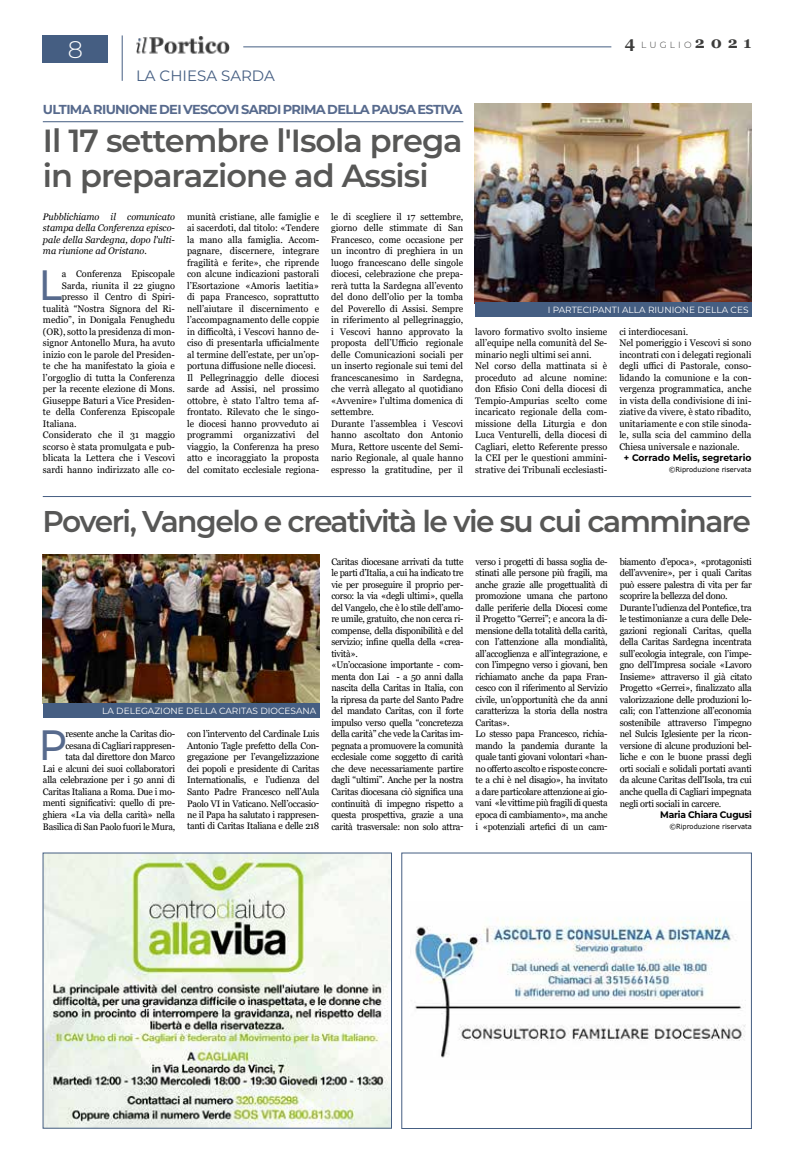
<style>
.page{position:relative;width:794px;height:1163px;background:#fff}
.page>*{position:absolute;margin:0;border:0;box-sizing:border-box;transform-origin:0 0}
.t1{font:500 42.4px "Montserrat";color:#576a8d;scale:.93 1}
.t2{font:600 32px/35px "Montserrat";letter-spacing:-.03em;color:#575756}
.t3{font:600 30px "Montserrat";letter-spacing:-.05em;color:#575756}
.t4{font:300 24px "Montserrat";color:#fff}
.t5{font:15px "Montserrat";color:#455e82}
.t6{font:700 13px "Montserrat";letter-spacing:-.05em;color:#576a8d}
.t7{font:9.5px/11.5px "Georgia";color:#000;scale:.96 1}
.t8{font:9.5px/11.5px "Georgia";letter-spacing:-.03em;color:#000;scale:.96 1}
.t9{font:9.5px/11.5px "Georgia";letter-spacing:-.025em;color:#000;text-align:right;scale:.96 1}
.t10{font:italic 9.5px/11.5px "Georgia";color:#000;text-align:justify;scale:.96 1}
.t11{font:700 9.5px "Montserrat";letter-spacing:-.005em;color:#000;scale:.96 1}
.t12{font:700 9.5px "Montserrat";letter-spacing:-.025em;color:#000;scale:.96 1}
.t13{font:9px "Montserrat";color:#fff}
.t14{font:300 9px "Montserrat";letter-spacing:.35em;color:#3c3c3b}
.t15{font:7px "Verdana";color:#000;scale:.96 1}
.s1{font-family:"Georgia";font-weight:700;font-size:16px}
</style>
<div class="page">
<hr style="left:243px;top:47px;width:368px;height:1px;background:#455e82">
<div style="left:43px;top:35px;width:65px;height:27px;background:#455e82"></div>
<hr style="left:122px;top:35px;width:1px;height:46px;background:#455e82">
<img style="left:136px;top:36px;width:94px;height:18px">
<hr style="left:43px;top:121px;width:420px;height:1px;background:#455e82">
<img style="left:475px;top:104px;width:276px;height:199px">
<div style="left:475px;top:303px;width:276px;height:14px;background:#455e82"></div>
<img style="left:43px;top:554px;width:276px;height:149px">
<hr style="left:43px;top:496px;width:708px;height:1px;background:#455e82">
<div style="left:43px;top:703px;width:276px;height:14px;background:#455e82"></div>
<img style="left:45px;top:854px;width:345px;height:272px">
<img style="left:415px;top:917px;width:331px;height:141px">
<div style="left:401px;top:852px;width:351px;height:276px;border:1px solid #455e82"></div>
<h3 class="t4" style="left:68px;top:33px;width:17px">8</h3>
<p class="t14" style="left:625px;top:38px;width:128px"><span class="s1">4</span> LUGLIO<span class="s1">2021</span></p>
<h3 class="t5" style="left:136px;top:65px;width:140px">LA CHIESA SARDA</h3>
<h3 class="t6" style="left:43px;top:100px;width:421px">ULTIMA RIUNIONE DEI VESCOVI SARDI PRIMA DELLA PAUSA ESTIVA</h3>
<h2 class="t2" style="left:43px;top:122px;width:421px">Il 17 settembre l'Isola prega in preparazione ad Assisi</h2>
<p class="t10" style="left:43px;top:210px;width:139px">Pubblichiamo il comunicato stampa della Conferenza episco&shy;pale della Sardegna, dopo l'ulti&shy;ma riunione ad Oristano.</p>
<h1 class="t1" style="left:39px;top:255px;width:27px">L</h1>
<p class="t7" style="left:62px;top:268px;width:119px">a Conferenza Episcopale</p>
<p class="t7" style="left:62px;top:280px;width:119px">Sarda, riunita il 22 giugno</p>
<p class="t7" style="left:62px;top:291px;width:119px">presso il Centro di Spiri-</p>
<p class="t7" style="left:43px;top:303px;width:139px">tualità “Nostra Signora del Ri-</p>
<p class="t7" style="left:43px;top:314px;width:139px">medio”, in Donigala Fenughedu</p>
<p class="t7" style="left:43px;top:326px;width:139px">(OR), sotto la presidenza di mon-</p>
<p class="t7" style="left:43px;top:337px;width:139px">signor Antonello Mura, ha avuto</p>
<p class="t7" style="left:43px;top:349px;width:139px">inizio con le parole del Presiden-</p>
<p class="t7" style="left:43px;top:360px;width:139px">te che ha manifestato la gioia e</p>
<p class="t7" style="left:43px;top:372px;width:139px">l’orgoglio di tutta la Conferenza</p>
<p class="t7" style="left:43px;top:383px;width:139px">per la recente elezione di Mons.</p>
<p class="t7" style="left:43px;top:395px;width:139px">Giuseppe Baturi a Vice Presiden-</p>
<p class="t7" style="left:43px;top:406px;width:139px">te della Conferenza Episcopale</p>
<p class="t7" style="left:43px;top:418px;width:37px">Italiana.</p>
<p class="t7" style="left:43px;top:429px;width:139px">Considerato che il 31 maggio</p>
<p class="t7" style="left:43px;top:441px;width:139px">scorso è stata promulgata e pub-</p>
<p class="t7" style="left:43px;top:452px;width:139px">blicata la Lettera che i Vescovi</p>
<p class="t7" style="left:43px;top:464px;width:139px">sardi hanno indirizzato alle co-</p>
<p class="t7" style="left:187px;top:211px;width:139px">munità cristiane, alle famiglie e ai sacerdoti, dal titolo: «Tendere la mano alla famiglia. Accom&shy;pagnare, discernere, integrare fragilità e ferite», che riprende con alcune indicazioni pastorali l’Esortazione «Amoris laetitia» di papa Francesco, soprattutto nell’aiutare il discernimento e l’accompagnamento delle coppie in difficoltà, i Vescovi hanno de&shy;ciso di presentarla ufficialmente al termine dell’estate, per un’op&shy;portuna diffusione nelle diocesi.<br>Il Pellegrinaggio delle diocesi sarde ad Assisi, nel prossimo ottobre, è stato l’altro tema af&shy;frontato. Rilevato che le singo&shy;le diocesi hanno provveduto ai programmi organizzativi del viaggio, la Conferenza ha preso atto e incoraggiato la proposta del comitato ecclesiale regiona-</p>
<p class="t7" style="left:331px;top:211px;width:139px">le di scegliere il 17 settembre, giorno delle stimmate di San<br>Francesco, come occasione per un incontro di preghiera in un luogo francescano delle singole diocesi, celebrazione che prepa&shy;rerà tutta la Sardegna all’evento del dono dell’olio per la tomba del Poverello di Assisi. Sempre in riferimento al pellegrinaggio, i Vescovi hanno approvato la proposta dell’Ufficio regionale delle Comunicazioni sociali per un inserto regionale sui temi del francescanesimo in Sardegna, che verrà allegato al quotidiano «Avvenire» l’ultima domenica di settembre.<br>Durante l’assemblea i Vescovi hanno ascoltato don Antonio<br>Mura, Rettore uscente del Semi&shy;nario Regionale, al quale hanno espresso la gratitudine, per il</p>
<p class="t13" style="left:547px;top:304px;width:202px">I PARTECIPANTI ALLA RIUNIONE DELLA CES</p>
<p class="t7" style="left:475px;top:326px;width:139px">lavoro formativo svolto insieme all’equipe nella comunità del Se&shy;minario negli ultimi sei anni.<br>Nel corso della mattinata si è proceduto ad alcune nomine: don Efisio Coni della diocesi di<br>Tempio-Ampurias scelto come incaricato regionale della com&shy;missione della Liturgia e don<br>Luca Venturelli, della diocesi di<br>Cagliari, eletto Referente presso la CEI per le questioni ammini&shy;strative dei Tribunali ecclesiasti-</p>
<p class="t7" style="left:619px;top:326px;width:139px">ci interdiocesani.<br>Nel pomeriggio i Vescovi si sono incontrati con i delegati regionali degli uffici di Pastorale, conso&shy;lidando la comunione e la con&shy;vergenza programmatica, anche in vista della condivisione di ini&shy;ziative da vivere, è stato ribadito, unitariamente e con stile sinoda&shy;le, sulla scia del cammino della<br>Chiesa universale e nazionale.</p>
<p class="t11" style="left:624px;top:451px;width:134px">+ Corrado Melis, segretario</p>
<p class="t15" style="left:669px;top:465px;width:87px">©Riproduzione riservata</p>
<h3 class="t3" style="left:43px;top:499px;width:710px">Poveri, Vangelo e creatività le vie su cui camminare</h3>
<p class="t13" style="left:102px;top:704px;width:216px">LA DELEGAZIONE DELLA CARITAS DIOCESANA</p>
<p class="t9" style="left:43px;top:728px;width:139px">resente anche la Caritas dio&shy;cesana di Cagliari rappresen-<br>tata dal direttore don Marco<br>Lai e alcuni dei suoi collaboratori alla celebrazione per i 50 anni di<br>Caritas Italiana a Roma. Due i mo&shy;menti significativi: quello di pre&shy;ghiera «La via della carità» nella<br>Basilica di San Paolo fuori le Mura,</p>
<p class="t7" style="left:187px;top:728px;width:139px;text-align:justify">con l’intervento del Cardinale Luis Antonio Tagle prefetto della Con&shy;gregazione per l’evangelizzazione dei popoli e presidente di Caritas Internationalis, e l’udienza del Santo Padre Francesco nell’Aula Paolo VI in Vaticano. Nell’occasio&shy;ne il Papa ha salutato i rappresen&shy;tanti di Caritas Italiana e delle 218</p>
<h1 class="t1" style="left:39px;top:715px;width:32px">P</h1>
<p class="t8" style="left:331px;top:556px;width:139px">Caritas diocesane arrivati da tutte le parti d’Italia, a cui ha indicato tre vie per proseguire il proprio per&shy;corso: la via «degli ultimi», quella del Vangelo, che è lo stile dell’amo&shy;re umile, gratuito, che non cerca ri&shy;compense, della disponibilità e del servizio; infine quella della «crea&shy;tività».<br>«Un’occasione importante - com&shy;menta don Lai - a 50 anni dalla nascita della Caritas in Italia, con la ripresa da parte del Santo Padre del mandato Caritas, con il forte impulso verso quella “concretezza della carità” che vede la Caritas im&shy;pegnata a promuovere la comunità ecclesiale come soggetto di carità che deve necessariamente partire dagli “ultimi”. Anche per la nostra Caritas diocesana ciò significa una continuità di impegno rispetto a questa prospettiva, grazie a una carità trasversale: non solo attra-</p>
<p class="t8" style="left:475px;top:556px;width:139px">verso i progetti di bassa soglia de&shy;stinati alle persone più fragili, ma anche grazie alle progettualità di promozione umana che partono dalle periferie della Diocesi come il Progetto “Gerrei”; e ancora la di&shy;mensione della totalità della carità, con l’attenzione alla mondialità, all’accoglienza e all’integrazione, e con l’impegno verso i giovani, ben richiamato anche da papa Fran&shy;cesco con il riferimento al Servizio civile, un’opportunità che da anni caratterizza la storia della nostra Caritas».<br>Lo stesso papa Francesco, richia&shy;mando la pandemia durante la quale tanti giovani volontari «han&shy;no offerto ascolto e risposte concre&shy;te a chi è nel disagio», ha invitato a dare particolare attenzione ai gio&shy;vani «le vittime più fragili di questa epoca di cambiamento», ma anche i «potenziali artefici di un cam-</p>
<p class="t9" style="left:620px;top:556px;width:139px;text-align:left">biamento d’epoca», «protagonisti dell’avvenire», per i quali Caritas può essere palestra di vita per far scoprire la bellezza del dono.<br>Durante l’udienza del Pontefice, tra le testimonianze a cura delle Dele&shy;gazioni regionali Caritas, quella della Caritas Sardegna incentrata sull’ecologia integrale, con l’impe&shy;gno dell’Impresa sociale «Lavoro Insieme» attraverso il già citato Progetto «Gerrei», finalizzato alla valorizzazione delle produzioni lo&shy;cali; con l’attenzione all’economia sostenibile attraverso l’impegno nel Sulcis Iglesiente per la ricon&shy;versione di alcune produzioni bel&shy;liche e con le buone prassi degli orti sociali e solidali portati avanti da alcune Caritas dell’Isola, tra cui anche quella di Cagliari impegnata negli orti sociali in carcere.</p>
<p class="t12" style="left:660px;top:807px;width:97px">Maria Chiara Cugusi</p>
<p class="t15" style="left:669px;top:821px;width:87px">©Riproduzione riservata</p>
</div>
